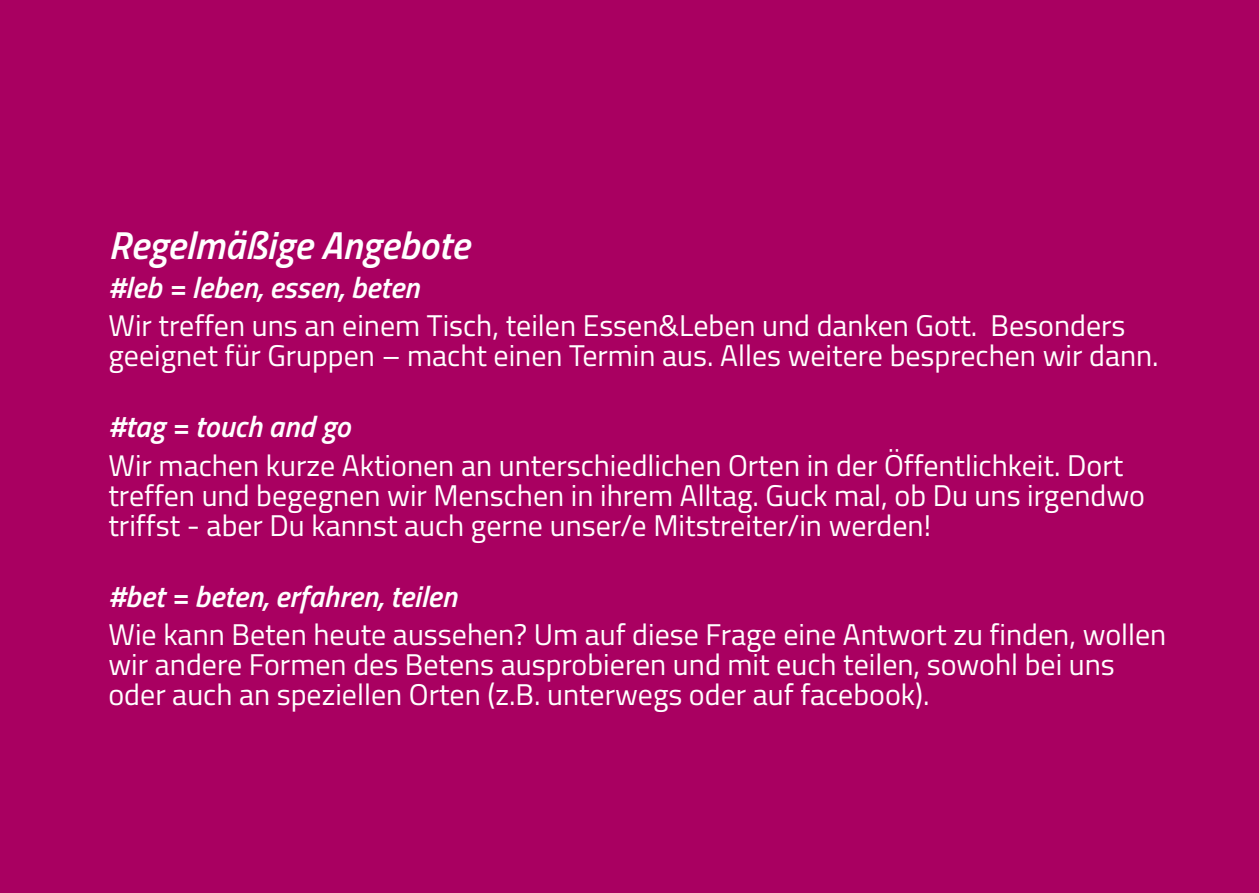
<style>
.page{position:relative;width:1259px;height:893px;background:#a90061}
.page>*{position:absolute;margin:0;border:0;box-sizing:border-box;transform-origin:0 0}
.t1{font:italic 600 39px "Titillium";color:#fff}
.t2{font:30px/30px "Titillium";color:#fff}
.t3{font:italic 600 30px "Titillium";color:#fff}
</style>
<div class="page">
<h1 class="t1" style="left:108px;top:216px;width:362px">Regelmäßige Angebote</h1>
<p class="t3" style="left:108px;top:264px;width:312px">#leb = leben, essen, beten</p>
<p class="t2" style="left:108px;top:309px;width:1051px">Wir treffen uns an einem Tisch, teilen Essen&amp;Leben und danken Gott. Besonders geeignet für Gruppen – macht einen Termin aus. Alles weitere besprechen wir dann.</p>
<p class="t3" style="left:108px;top:404px;width:243px">#tag = touch and go</p>
<p class="t2" style="left:108px;top:449px;width:1038px">Wir machen kurze Aktionen an unterschiedlichen Orten in der Öffentlichkeit. Dort treffen und begegnen wir Menschen in ihrem Alltag. Guck mal, ob Du uns irgendwo triffst - aber Du kannst auch gerne unser/e Mitstreiter/in werden!</p>
<p class="t3" style="left:108px;top:573px;width:350px">#bet = beten, erfahren, teilen</p>
<p class="t2" style="left:108px;top:618px;width:1059px">Wie kann Beten heute aussehen? Um auf diese Frage eine Antwort zu finden, wollen wir andere Formen des Betens ausprobieren und mit euch teilen, sowohl bei uns oder auch an speziellen Orten (z.B. unterwegs oder auf facebook).</p>
</div>
